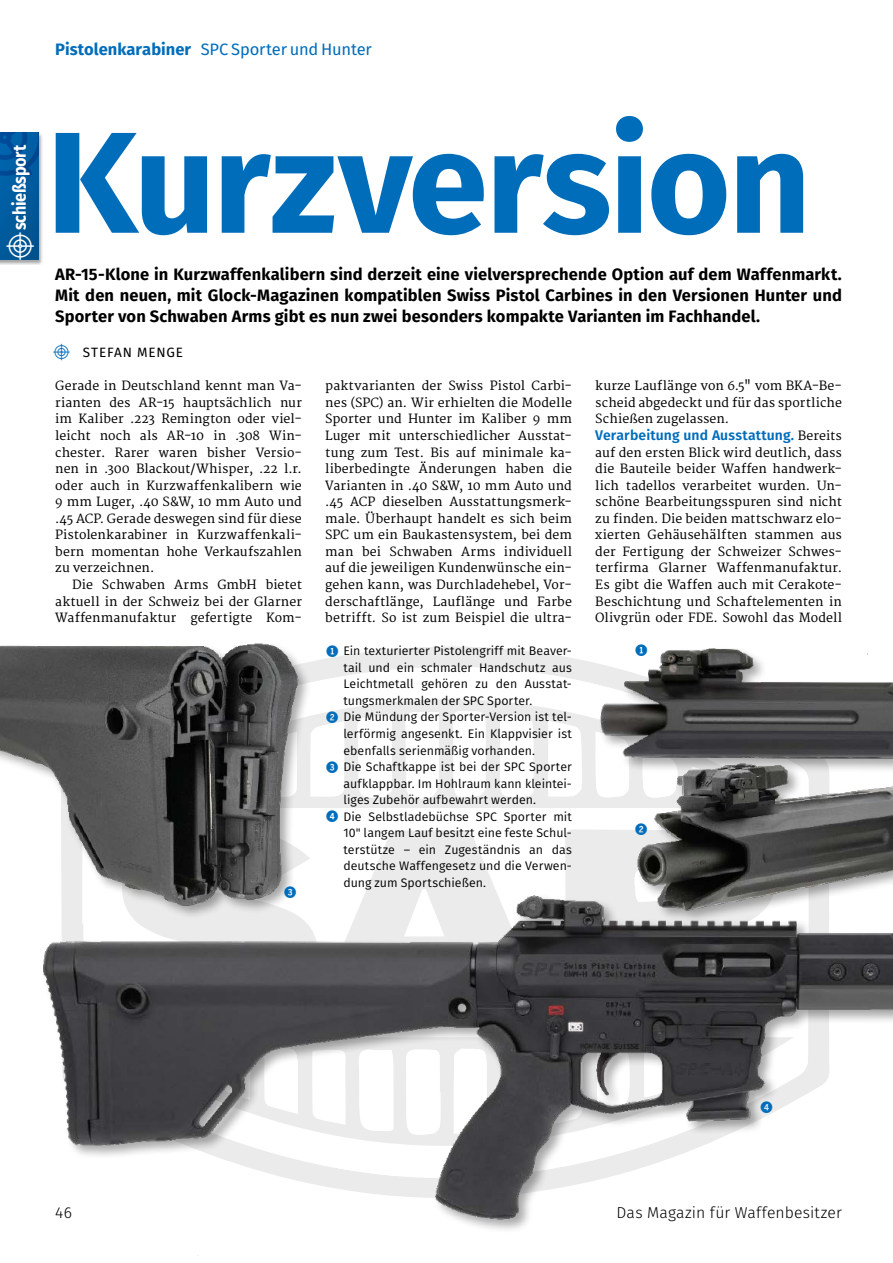
<style>
.page{position:relative;width:893px;height:1263px;background:#fff}
.page>*{position:absolute;margin:0;border:0;box-sizing:border-box;transform-origin:0 0}
.t1{font:700 144px "Fira Sans";letter-spacing:-.02em;color:#006dbb}
.t2{font:30px "Poppi DWJ";color:#fff}
.t3{font:700 18px "Fira Sans";letter-spacing:-.02em;color:#fff;scale:.9 1}
.t4{font:700 16.5px/21px "Fira Sans";letter-spacing:.005em;color:#000;text-align:justify}
.t5{font:16.5px "Fira Sans";letter-spacing:-.015em;color:#006dbb}
.t6{font:16.5px "Nummer DWJ Nummer";color:#006dbb}
.t7{font:300 15.75px "Fira Sans";letter-spacing:.005em;color:#000}
.t8{font:600 13.95px "Fira Sans";letter-spacing:.01em;color:#006dbb}
.t9{font:13.5px "Fira Sans";letter-spacing:.06em;color:#000}
.t10{font:12.3px/16.5px "Merriweather";letter-spacing:.01em;color:#000;text-align:justify}
.t11{font:12.3px "Fira Sans";color:#000}
.s1{font-weight:700}
.s2{font-family:"Poppi DWJ";font-size:18px;color:#006dbb}
.s3{font-family:"Merriweather";font-weight:400;font-size:12.3px;color:#000}
.s4{font-family:"Nummer DWJ Nummer";font-size:16.5px;color:#006dbb}
</style>
<div class="page">
<svg style="left:310px;top:661px;width:274px;height:21px;fill:#ebebeb"></svg>
<svg style="left:310px;top:699px;width:274px;height:109px;background:#ededed"></svg>
<svg style="left:405px;top:712px;width:34px;height:91px"></svg>
<svg style="left:453px;top:710px;width:33px;height:89px"></svg>
<svg style="left:357px;top:714px;width:35px;height:85px"></svg>
<svg style="left:500px;top:714px;width:34px;height:83px"></svg>
<svg style="left:548px;top:721px;width:34px;height:76px"></svg>
<svg style="left:310px;top:721px;width:34px;height:76px"></svg>
<svg style="left:380px;top:830px;width:102px;height:29px;background:#ededed"></svg>
<img style="left:0;top:643px;width:310px;height:216px">
<img style="left:584px;top:648px;width:309px;height:211px">
<img style="left:43px;top:859px;width:850px;height:397px">
<div style="left:0;top:132px;width:43px;height:133px;background:#000;opacity:.35"></div>
<svg style="left:0;top:132px;width:38px;height:128px;background:#00589b"></svg>
<h3 class="t5" style="left:55px;top:38px;width:318px"><span class="s1">Pistolenkarabiner</span> SPC Sporter und Hunter</h3>
<h3 class="t3" style="left:7px;top:230px;width:96px;rotate:-90deg">schießsport</h3>
<h2 class="t2" style="left:10px;top:229px;width:24px">X</h2>
<h1 class="t1" style="left:46px;top:82px;width:766px">Kurzversion</h1>
<p class="t4" style="left:55px;top:264px;width:788px">AR-15-Klone in Kurzwaffenkalibern sind derzeit eine vielversprechende Option auf dem Waffenmarkt.<br>Mit den neuen, mit Glock-Magazinen kompatiblen Swiss Pistol Carbines in den Versionen Hunter und Sporter von Schwaben Arms gibt es nun zwei besonders kompakte Varianten im Fachhandel.</p>
<p class="t9" style="left:55px;top:342px;width:129px"><span class="s2">X</span> STEFAN MENGE</p>
<p class="t10" style="left:55px;top:378px;width:248px">Gerade in Deutschland kennt man Va&shy;rianten des AR-15 hauptsächlich nur im Kaliber .223 Remington oder viel&shy;leicht noch als AR-10 in .308 Win&shy;chester. Rarer waren bisher Versio&shy;nen in .300 Blackout/Whisper, .22 l.r. oder auch in Kurzwaffenkalibern wie 9 mm Luger, .40 S&amp;W, 10 mm Auto und .45 ACP. Gerade deswegen sind für diese Pistolenkarabiner in Kurzwaffenkali&shy;bern momentan hohe Verkaufszahlen zu verzeichnen.</p>
<p class="t10" style="left:55px;top:577px;width:248px;text-indent:17px">Die Schwaben Arms GmbH bietet aktuell in der Schweiz bei der Glarner Waffenmanufaktur gefertigte Kom-</p>
<h3 class="t6" style="left:283px;top:882px;width:16px">3</h3>
<p class="t10" style="left:325px;top:378px;width:248px">paktvarianten der Swiss Pistol Carbi&shy;nes (SPC) an. Wir erhielten die Modelle Sporter und Hunter im Kaliber 9 mm Luger mit unterschiedlicher Ausstat&shy;tung zum Test. Bis auf minimale ka&shy;liberbedingte Änderungen haben die Varianten in .40 S&amp;W, 10 mm Auto und .45 ACP dieselben Ausstattungsmerk&shy;male. Überhaupt handelt es sich beim SPC um ein Baukastensystem, bei dem man bei Schwaben Arms individuell auf die jeweiligen Kundenwünsche ein&shy;gehen kann, was Durchladehebel, Vor&shy;derschaftlänge, Lauflänge und Farbe betrifft. So ist zum Beispiel die ultra-</p>
<p class="t10" style="left:595px;top:378px;width:248px">kurze Lauflänge von 6.5" vom BKA-Be&shy;scheid abgedeckt und für das sportliche Schießen zugelassen.</p>
<p class="t8" style="left:595px;top:425px;width:248px">Verarbeitung und Ausstattung. <span class="s3">Bereits</span></p>
<p class="t10" style="left:595px;top:444px;width:248px">auf den ersten Blick wird deutlich, dass die Bauteile beider Waffen handwerk&shy;lich tadellos verarbeitet wurden. Un&shy;schöne Bearbeitungsspuren sind nicht zu finden. Die beiden mattschwarz elo&shy;xierten Gehäusehälften stammen aus der Fertigung der Schweizer Schwes&shy;terfirma Glarner Waffenmanufaktur.<br>Es gibt die Waffen auch mit Cerakote-Beschichtung und Schaftelementen in Olivgrün oder FDE. Sowohl das Modell</p>
<p class="t11" style="left:325px;top:642px;width:248px"><span class="s4">1</span> Ein texturierter Pistolengriff mit Beaver-</p>
<p class="t11" style="left:343px;top:659px;width:230px">tail und ein schmaler Handschutz aus</p>
<p class="t11" style="left:343px;top:675px;width:230px">Leichtmetall gehören zu den Ausstat-</p>
<p class="t11" style="left:343px;top:692px;width:190px">tungsmerkmalen der SPC Sporter.</p>
<p class="t11" style="left:325px;top:708px;width:248px"><span class="s4">2</span> Die Mündung der Sporter-Version ist tel-</p>
<p class="t11" style="left:343px;top:725px;width:230px">lerförmig angesenkt. Ein Klappvisier ist</p>
<p class="t11" style="left:343px;top:742px;width:193px">ebenfalls serienmäßig vorhanden.</p>
<p class="t11" style="left:325px;top:758px;width:248px"><span class="s4">3</span> Die Schaftkappe ist bei der SPC Sporter</p>
<p class="t11" style="left:343px;top:775px;width:230px">aufklappbar. Im Hohlraum kann kleintei-</p>
<p class="t11" style="left:343px;top:791px;width:194px">liges Zubehör aufbewahrt werden.</p>
<p class="t11" style="left:325px;top:808px;width:248px"><span class="s4">4</span> Die Selbstladebüchse SPC Sporter mit</p>
<p class="t11" style="left:343px;top:824px;width:230px">10" langem Lauf besitzt eine feste Schul-</p>
<p class="t11" style="left:343px;top:841px;width:230px">terstütze – ein Zugeständnis an das</p>
<p class="t11" style="left:343px;top:857px;width:230px">deutsche Waffengesetz und die Verwen-</p>
<p class="t11" style="left:343px;top:874px;width:144px">dung zum Sportschießen.</p>
<h3 class="t6" style="left:634px;top:641px;width:16px">1</h3>
<h3 class="t6" style="left:634px;top:819px;width:16px">2</h3>
<p class="t7" style="left:55px;top:1201px;width:18px">46</p>
<h3 class="t6" style="left:759px;top:1098px;width:16px">4</h3>
<p class="t7" style="left:616px;top:1201px;width:227px">Das Magazin für Waffenbesitzer</p>
</div>
